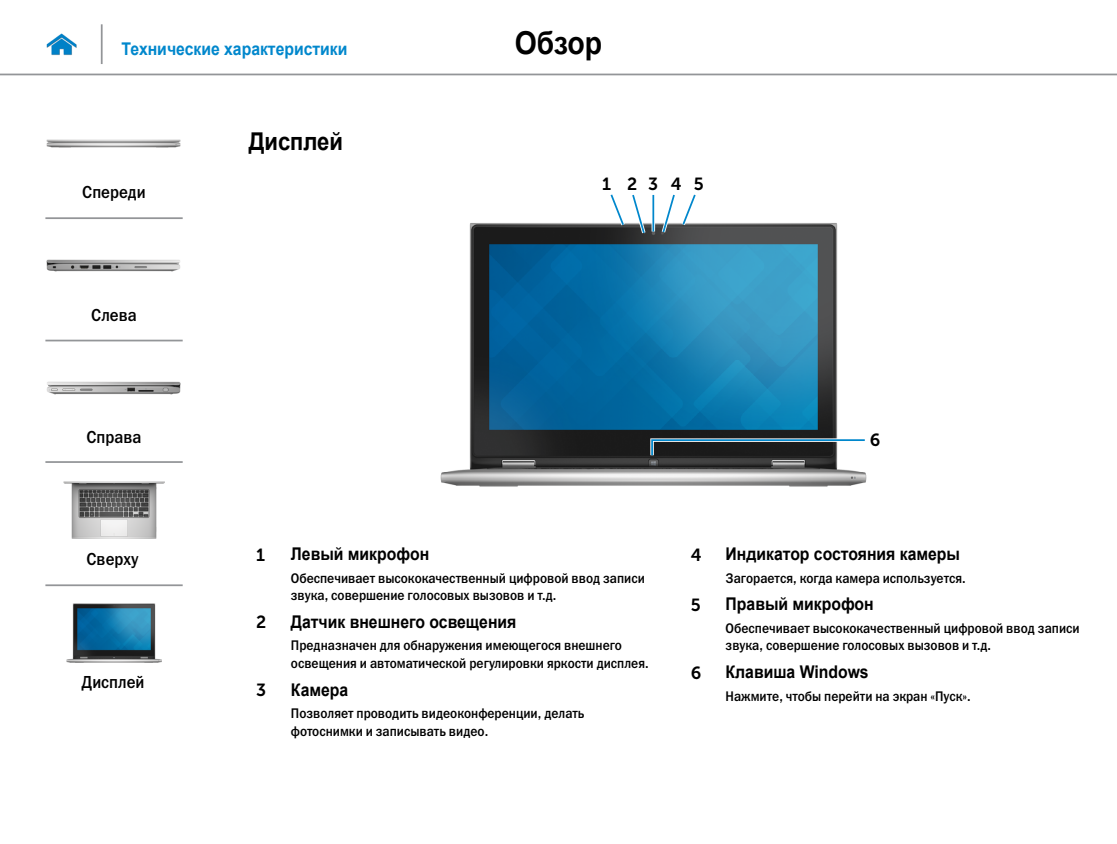
<style>
.page{position:relative;width:1117px;height:844px;background:#fff}
.page>*{position:absolute;margin:0;border:0;box-sizing:border-box;transform-origin:0 0}
.t1{font:700 31.5px "Arial";letter-spacing:-.005em;color:#000;scale:.9 1}
.Head2{font:700 24.5px "Arial";color:#000;scale:.9 1}
.Callout_Head{font:700 17.5px "Arial";color:#000;scale:.9 1}
.t2{font:17.5px "Franklin Gothic Medium C";color:#000;scale:.9 1}
.t3{font:700 17.5px "Arial";color:#0087cc;scale:.9 1}
.Callout_Head-2{font:17.5px "Museo Sans For Dell 700";color:#000}
.Callout-L{font:17.5px "Museo Sans For Dell 700";color:#000}
.Callout_description{font:14px/17.5px "Franklin Gothic Medium C";color:#000;scale:.9 1}
</style>
<div class="page">
<hr style="left:0;top:74px;width:1116px;height:1px;background:#939598">
<img style="left:46px;top:33px;width:31px;height:23px">
<img style="left:440px;top:223px;width:427px;height:264px">
<svg style="left:648px;top:436px;width:219px;height:22px;background:#475258"></svg>
<svg style="left:651px;top:195px;width:4px;height:36px"></svg>
<hr style="left:652px;top:195px;width:2px;height:36px;background:#0087cc">
<svg style="left:659px;top:194px;width:40px;height:42px"></svg>
<svg style="left:606px;top:194px;width:42px;height:43px"></svg>
<hr style="left:101px;top:24px;width:2px;height:40px;background:#939598">
<img style="left:47px;top:139px;width:134px;height:9px">
<img style="left:47px;top:259px;width:133px;height:13px">
<img style="left:47px;top:381px;width:134px;height:13px">
<img style="left:64px;top:481px;width:100px;height:57px">
<img style="left:66px;top:603px;width:95px;height:59px">
<hr style="left:45px;top:217px;width:138px;height:2px;background:#939598">
<hr style="left:45px;top:339px;width:138px;height:2px;background:#939598">
<hr style="left:45px;top:461px;width:138px;height:2px;background:#939598">
<hr style="left:45px;top:584px;width:138px;height:2px;background:#939598">
<p class="t3" style="left:122px;top:37px;width:252px">Технические характеристики</p>
<h1 class="t1" style="left:514px;top:22px;width:98px">Обзор</h1>
<p class="t2" style="left:82px;top:182px;width:72px">Спереди</p>
<p class="t2" style="left:91px;top:305px;width:52px">Слева</p>
<p class="t2" style="left:86px;top:427px;width:63px">Справа</p>
<p class="t2" style="left:86px;top:549px;width:59px">Сверху</p>
<p class="t2" style="left:82px;top:672px;width:71px">Дисплей</p>
<p class="Head2" style="left:249px;top:125px;width:106px">Дисплей</p>
<p class="Callout-L" style="left:602px;top:174px;width:10px">1</p>
<p class="Callout-L" style="left:627px;top:174px;width:12px">2</p>
<p class="Callout-L" style="left:648px;top:174px;width:12px">3</p>
<p class="Callout-L" style="left:670px;top:174px;width:12px">4</p>
<p class="Callout-L" style="left:693px;top:174px;width:11px">5</p>
<p class="Callout-L" style="left:869px;top:430px;width:12px">6</p>
<p class="Callout_Head-2" style="left:256px;top:544px;width:10px">1</p>
<p class="Callout_Head" style="left:291px;top:542px;width:155px">Левый микрофон</p>
<p class="Callout_description" style="left:291px;top:569px;width:395px">Обеспечивает высококачественный цифровой ввод записи звука, совершение голосовых вызовов и т.д.</p>
<p class="Callout_Head-2" style="left:256px;top:612px;width:12px">2</p>
<p class="Callout_Head" style="left:291px;top:610px;width:252px">Датчик внешнего освещения</p>
<p class="Callout_description" style="left:291px;top:636px;width:399px">Предназначен для обнаружения имеющегося внешнего освещения и автоматической регулировки яркости дисплея.</p>
<p class="Callout_Head-2" style="left:256px;top:680px;width:12px">3</p>
<p class="Callout_Head" style="left:291px;top:677px;width:65px">Камера</p>
<p class="Callout_description" style="left:291px;top:704px;width:327px">Позволяет проводить видеоконференции, делать фотоснимки и записывать видео.</p>
<p class="Callout_Head-2" style="left:690px;top:544px;width:12px">4</p>
<p class="Callout_Head" style="left:725px;top:542px;width:262px">Индикатор состояния камеры</p>
<p class="Callout_description" style="left:725px;top:569px;width:268px">Загорается, когда камера используется.</p>
<p class="Callout_Head-2" style="left:690px;top:595px;width:11px">5</p>
<p class="Callout_Head" style="left:725px;top:592px;width:166px">Правый микрофон</p>
<p class="Callout_description" style="left:725px;top:619px;width:395px">Обеспечивает высококачественный цифровой ввод записи звука, совершение голосовых вызовов и т.д.</p>
<p class="Callout_Head-2" style="left:690px;top:662px;width:12px">6</p>
<p class="Callout_Head" style="left:725px;top:660px;width:160px">Клавиша Windows</p>
<p class="Callout_description" style="left:725px;top:686px;width:274px">Нажмите, чтобы перейти на экран «Пуск».</p>
</div>
